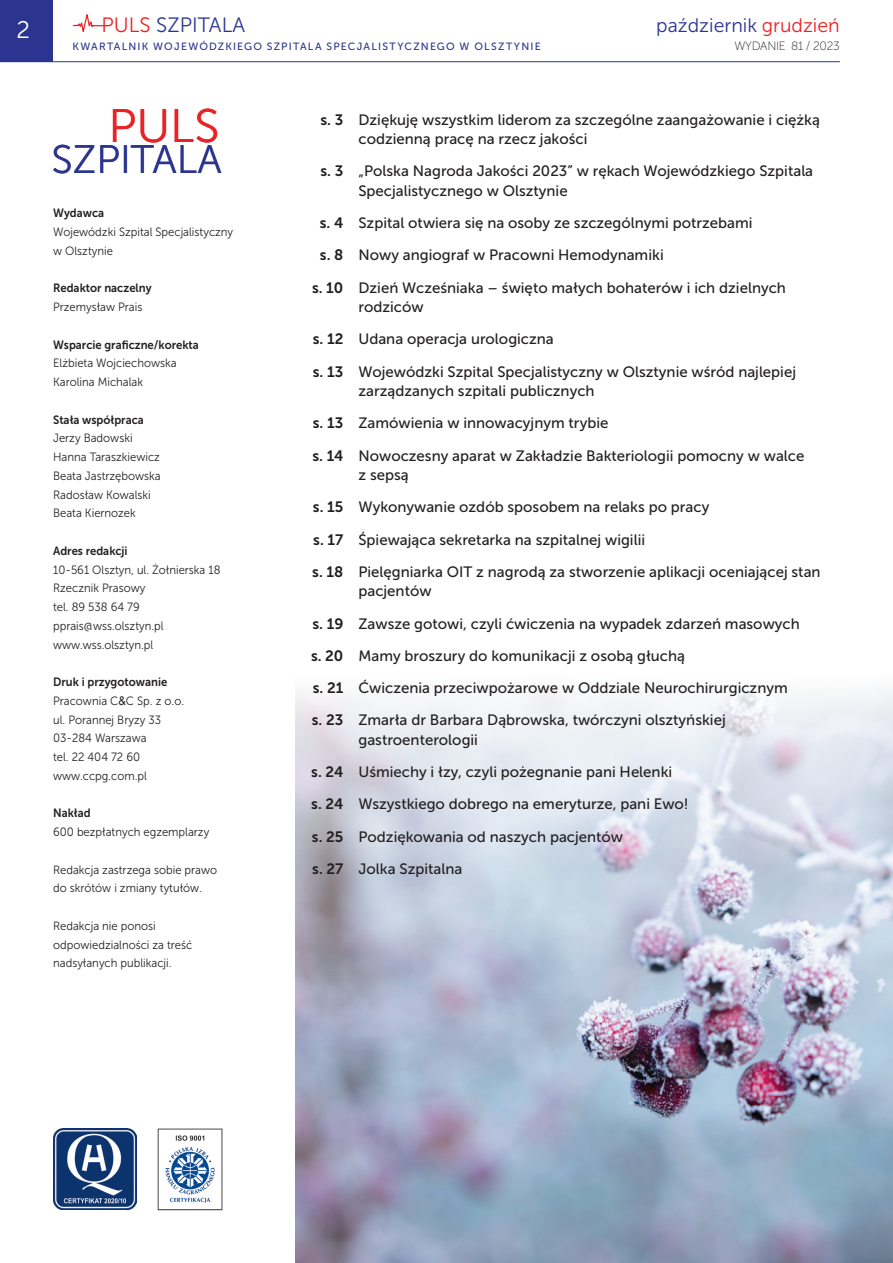
<style>
.page{position:relative;width:893px;height:1263px;background:#fff}
.page>*{position:absolute;margin:0;border:0;box-sizing:border-box;transform-origin:0 0}
.t1{font:46.8px "Museo Sans 300";color:#ec2125}
.t2{font:39.6px "Museo Sans 300";color:#2b3590}
.t3{font:24px "Museo Sans 300";color:#fff}
.t4{font:20.7px "Museo Sans 300";color:#2b3590}
.t5{font:19.5px "Museo Sans 300";color:#2b3590}
.t6{font:15px/32.2px "Museo Sans 500";color:#231f20}
.t7{font:12px/18.8px "Museo Sans 300";color:#231f20;scale:.94 1}
.t8{font:12px "Museo Sans 700";color:#231f20;scale:.94 1}
.t9{font:12px "Museo Sans 100";letter-spacing:-.02em;color:#231f20}
.t10{font:10.5px "Museo Sans 500";letter-spacing:.115em;color:#2b3590}
.s1{color:#ec2125}
.s2{font-family:"Arial"}
.s3{font-family:"Museo Sans 700"}
</style>
<div class="page">
<svg style="left:72px;top:14px;width:34px;height:18px"></svg>
<img style="left:53px;top:1129px;width:84px;height:81px">
<img style="left:157px;top:1128px;width:66px;height:83px">
<img style="left:296px;top:688px;width:597px;height:575px">
<div style="left:0;top:0;width:53px;height:62px;background:#2b3590"></div>
<hr style="left:0;top:61px;width:840px;height:1px;background:#2b3590">
<h3 class="t4" style="left:101px;top:14px;width:145px"><span class="s1">PULS</span> SZPITALA</h3>
<p class="t10" style="left:72px;top:41px;width:470px">KWARTALNIK WOJEWÓDZKIEGO SZPITALA SPECJALISTYCZNEGO W OLSZTYNIE</p>
<h3 class="t3" style="left:17px;top:16px;width:15px">2</h3>
<h3 class="t5" style="left:656px;top:14px;width:185px">październik <span class="s1">grudzień</span></h3>
<p class="t9" style="left:734px;top:39px;width:107px">WYDANIE 81 / 2023</p>
<h1 class="t1" style="left:108px;top:101px;width:113px">PULS</h1>
<h2 class="t2" style="left:52px;top:138px;width:172px">SZPITALA</h2>
<p class="t8" style="left:53px;top:207px;width:56px">Wydawca</p>
<p class="t7" style="left:53px;top:223px;width:193px">Wojewódzki Szpital Specjalistyczny w Olsztynie</p>
<p class="t8" style="left:53px;top:282px;width:106px">Redaktor naczelny</p>
<p class="t7" style="left:53px;top:298px;width:96px">Przemysław Prais</p>
<p class="t8" style="left:53px;top:338px;width:157px">Wsparcie graficzne/korekta</p>
<p class="t7" style="left:53px;top:354px;width:133px">Elżbieta Wojciechowska<br>Karolina Michalak</p>
<p class="t8" style="left:53px;top:413px;width:98px">Stała współpraca</p>
<p class="t7" style="left:53px;top:429px;width:116px">Jerzy Badowski<br>Hanna Taraszkiewicz<br>Beata Jastrzębowska<br>Radosław Kowalski<br>Beata Kiernozek</p>
<p class="t8" style="left:53px;top:544px;width:81px">Adres redakcji</p>
<p class="t7" style="left:53px;top:560px;width:180px">10-561 Olsztyn, ul. Żołnierska 18<br>Rzecznik Prasowy<br>tel. 89 538 64 79 pprais@wss.olsztyn.pl www.wss.olsztyn.pl</p>
<p class="t8" style="left:53px;top:675px;width:123px">Druk i przygotowanie</p>
<p class="t7" style="left:53px;top:691px;width:141px">Pracownia C<span class="s2">&amp;</span>C Sp. z o.o. ul. Porannej Bryzy 33<br>03-284 Warszawa<br>tel. 22 404 72 60 www.ccpg.com.pl</p>
<p class="t8" style="left:53px;top:806px;width:41px">Nakład</p>
<p class="t7" style="left:53px;top:823px;width:168px">600 bezpłatnych egzemplarzy</p>
<p class="t7" style="left:53px;top:860px;width:176px">Redakcja zastrzega sobie prawo do skrótów i zmiany tytułów.</p>
<p class="t7" style="left:53px;top:916px;width:150px">Redakcja nie ponosi odpowiedzialności za treść nadsyłanych publikacji.</p>
<p class="t6" style="left:358px;top:110px;width:463px;line-height:19.5px;text-indent:-38px"><span class="s3">s. 3</span> Dziękuję wszystkim liderom za szczególne zaangażowanie i ciężką codzienną pracę na rzecz jakości</p>
<p class="t6" style="left:358px;top:161px;width:456px;line-height:19.5px;text-indent:-38px"><span class="s3">s. 3</span> „Polska Nagroda Jakości 2023” w rękach Wojewódzkiego Szpitala<br>Specjalistycznego w Olsztynie</p>
<p class="t6" style="left:320px;top:207px;width:434px"><span class="s3">s. 4</span> Szpital otwiera się na osoby ze szczególnymi potrzebami</p>
<p class="t6" style="left:320px;top:239px;width:345px"><span class="s3">s. 8</span> Nowy angiograf w Pracowni Hemodynamiki</p>
<p class="t6" style="left:312px;top:271px;width:475px"><span class="s3">s. 10</span> Dzień Wcześniaka – święto małych bohaterów i ich dzielnych</p>
<p class="t6" style="left:313px;top:291px;width:485px;text-indent:46px">rodziców<br><span class="s3">s. 12</span> Udana operacja urologiczna<br><span class="s3">s. 13</span> Wojewódzki Szpital Specjalistyczny w Olsztynie wśród najlepiej</p>
<p class="t6" style="left:312px;top:375px;width:493px;text-indent:46px">zarządzanych szpitali publicznych<br><span class="s3">s. 13</span> Zamówienia w innowacyjnym trybie<br><span class="s3">s. 14</span> Nowoczesny aparat w Zakładzie Bakteriologii pomocny w walce</p>
<p class="t6" style="left:312px;top:459px;width:510px;text-indent:46px">z sepsą<br><span class="s3">s. 15</span> Wykonywanie ozdób sposobem na relaks po pracy<br><span class="s3">s. 17</span> Śpiewająca sekretarka na szpitalnej wigilii<br><span class="s3">s. 18</span> Pielęgniarka OIT z nagrodą za stworzenie aplikacji oceniającej stan</p>
<p class="t6" style="left:311px;top:575px;width:490px;text-indent:47px">pacjentów<br><span class="s3">s. 19</span> Zawsze gotowi, czyli ćwiczenia na wypadek zdarzeń masowych <span class="s3">s. 20</span> Mamy broszury do komunikacji z osobą głuchą<br><span class="s3">s. 21</span> Ćwiczenia przeciwpożarowe w Oddziale Neurochirurgicznym <span class="s3">s. 23</span> Zmarła dr Barbara Dąbrowska, twórczyni olsztyńskiej</p>
<p class="t6" style="left:311px;top:724px;width:379px;text-indent:47px">gastroenterologii<br><span class="s3">s. 24</span> Uśmiechy i łzy, czyli pożegnanie pani Helenki<br><span class="s3">s. 24</span> Wszystkiego dobrego na emeryturze, pani Ewo! <span class="s3">s. 25</span> Podziękowania od naszych pacjentów<br><span class="s3">s. 27</span> Jolka Szpitalna</p>
</div>
